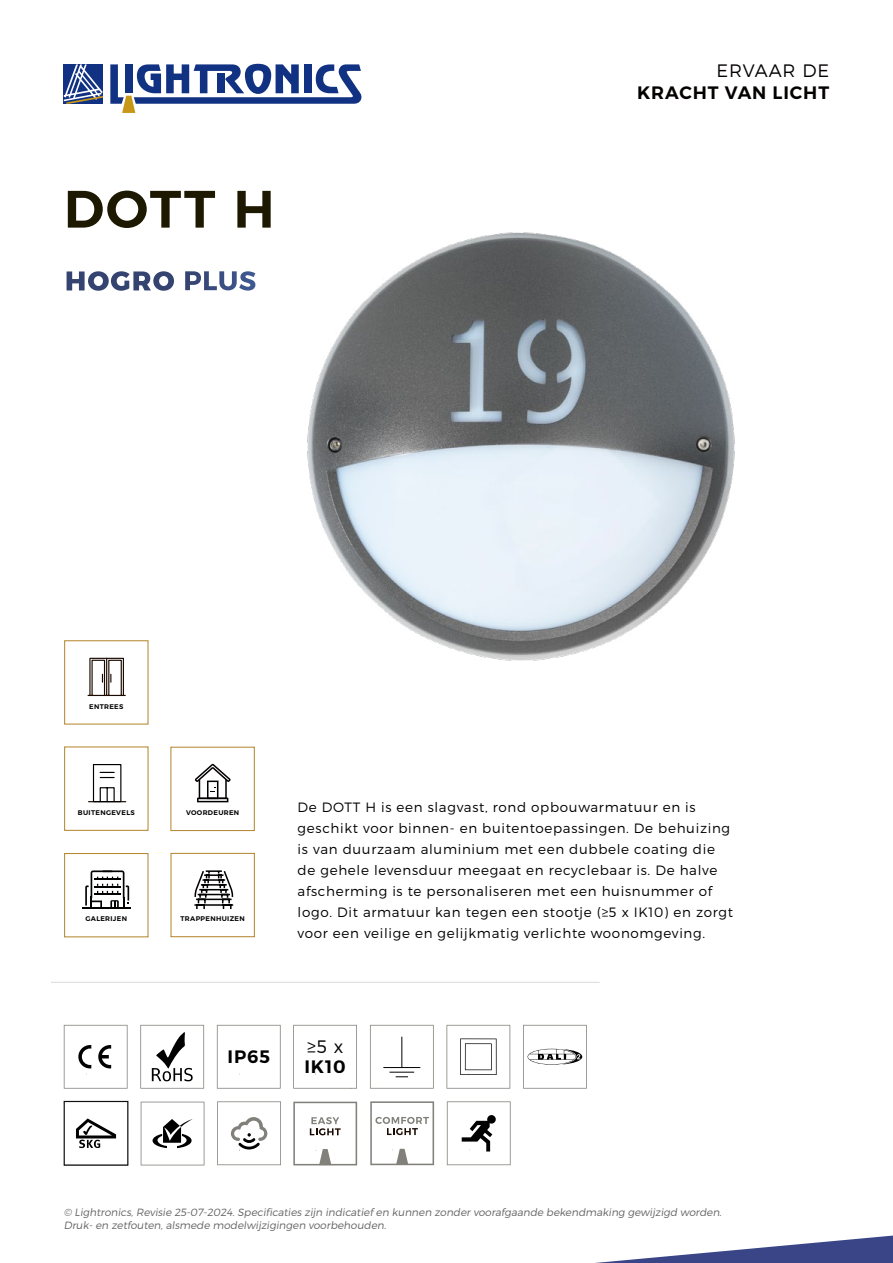
<style>
.page{position:relative;width:893px;height:1263px;background:#fff}
.page>*{position:absolute;margin:0;border:0;box-sizing:border-box;transform-origin:0 0}
.t1{font:52.5px "Trueno S Bd";color:#1d1800}
.t2{font:18px "Trueno S Bd";letter-spacing:.05em;color:#040000}
.t3{font:18px "Trueno Lt";letter-spacing:.05em;color:#040000}
.t4{font:18px "Trueno S Bd";letter-spacing:.05em;color:#000}
.t5{font:18px "Trueno Lt";color:#000}
.t6{font:13.5px/21px "Trueno Lt";letter-spacing:.05em;color:#000}
.t7{font:10.5px/12.6px "Trueno Lt It";color:#636363}
.t8{font:6.75px "Trueno S Bd";letter-spacing:.05em;color:#000}
</style>
<div class="page">
<svg style="left:595px;top:1235px;width:298px;height:28px"></svg>
<img style="left:307px;top:232px;width:428px;height:429px">
<svg style="left:64px;top:64px;width:39px;height:40px;background:#566a9e"></svg>
<svg style="left:110px;top:64px;width:251px;height:49px"></svg>
<svg style="left:194px;top:870px;width:40px;height:39px"></svg>
<div style="left:170px;top:853px;width:85px;height:84px;border:1px solid #b4852d"></div>
<hr style="left:82px;top:907px;width:48px;height:2px;background:#030000">
<svg style="left:85px;top:870px;width:44px;height:37px"></svg>
<div style="left:64px;top:853px;width:84px;height:84px;border:1px solid #b4852d"></div>
<svg style="left:87px;top:657px;width:39px;height:40px"></svg>
<div style="left:64px;top:640px;width:85px;height:84px;border:1px solid #b4852d"></div>
<hr style="left:89px;top:801px;width:37px;height:1px;background:#1a0a00">
<div style="left:93px;top:764px;width:28px;height:38px;border:1px solid #000"></div>
<svg style="left:99px;top:772px;width:16px;height:31px"></svg>
<div style="left:64px;top:746px;width:85px;height:85px;border:1px solid #b4852d"></div>
<svg style="left:195px;top:764px;width:36px;height:38px"></svg>
<div style="left:170px;top:747px;width:85px;height:84px;border:1px solid #b4852d"></div>
<svg style="left:293px;top:1025px;width:64px;height:64px"></svg>
<svg style="left:446px;top:1025px;width:64px;height:64px"></svg>
<svg style="left:141px;top:1102px;width:63px;height:63px"></svg>
<svg style="left:140px;top:1025px;width:64px;height:64px"></svg>
<svg style="left:217px;top:1101px;width:64px;height:64px"></svg>
<svg style="left:293px;top:1102px;width:64px;height:63px"></svg>
<svg style="left:370px;top:1101px;width:64px;height:64px"></svg>
<svg style="left:370px;top:1025px;width:64px;height:64px"></svg>
<hr style="left:401px;top:1037px;width:1px;height:30px;background:#050000">
<svg style="left:523px;top:1025px;width:64px;height:64px"></svg>
<svg style="left:447px;top:1101px;width:64px;height:64px"></svg>
<svg style="left:64px;top:1025px;width:64px;height:64px"></svg>
<hr style="left:51px;top:982px;width:549px;height:1px;background:#dddcdb">
<svg style="left:217px;top:1025px;width:64px;height:64px"></svg>
<svg style="left:76px;top:1118px;width:41px;height:31px"></svg>
<div style="left:64px;top:1101px;width:64px;height:64px;border:1px solid #000"></div>
<svg style="left:67px;top:271px;width:107px;height:20px"></svg>
<svg style="left:185px;top:271px;width:70px;height:20px"></svg>
<h1 class="t1" style="left:64px;top:176px;width:212px">DOTT H</h1>
<h2 class="t3" style="left:717px;top:60px;width:114px">ERVAAR DE</h2>
<h2 class="t2" style="left:637px;top:81px;width:194px">KRACHT VAN LICHT</h2>
<p class="t8" style="left:89px;top:702px;width:36px">ENTREES</p>
<p class="t8" style="left:78px;top:808px;width:58px">BUITENGEVELS</p>
<p class="t8" style="left:186px;top:808px;width:55px">VOORDEUREN</p>
<p class="t8" style="left:85px;top:915px;width:43px">GALERIJEN</p>
<p class="t8" style="left:181px;top:915px;width:66px">TRAPPENHUIZEN</p>
<p class="t6" style="left:298px;top:796px;width:437px">De DOTT H is een slagvast, rond opbouwarmatuur en is geschikt voor binnen- en buitentoepassingen. De behuizing is van duurzaam aluminium met een dubbele coating die de gehele levensduur meegaat en recyclebaar is. De halve afscherming is te personaliseren met een huisnummer of logo. Dit armatuur kan tegen een stootje (≥5 x IK10) en zorgt voor een veilige en gelijkmatig verlichte woonomgeving.</p>
<h2 class="t4" style="left:228px;top:1045px;width:44px">IP65</h2>
<h2 class="t5" style="left:307px;top:1036px;width:38px">≥5 x</h2>
<h2 class="t4" style="left:304px;top:1055px;width:43px">IK10</h2>
<p class="t7" style="left:64px;top:1206px;width:659px">© Lightronics, Revisie 25-07-2024. Specificaties zijn indicatief en kunnen zonder voorafgaande bekendmaking gewijzigd worden.<br>Druk- en zetfouten, alsmede modelwijzigingen voorbehouden.</p>
</div>
